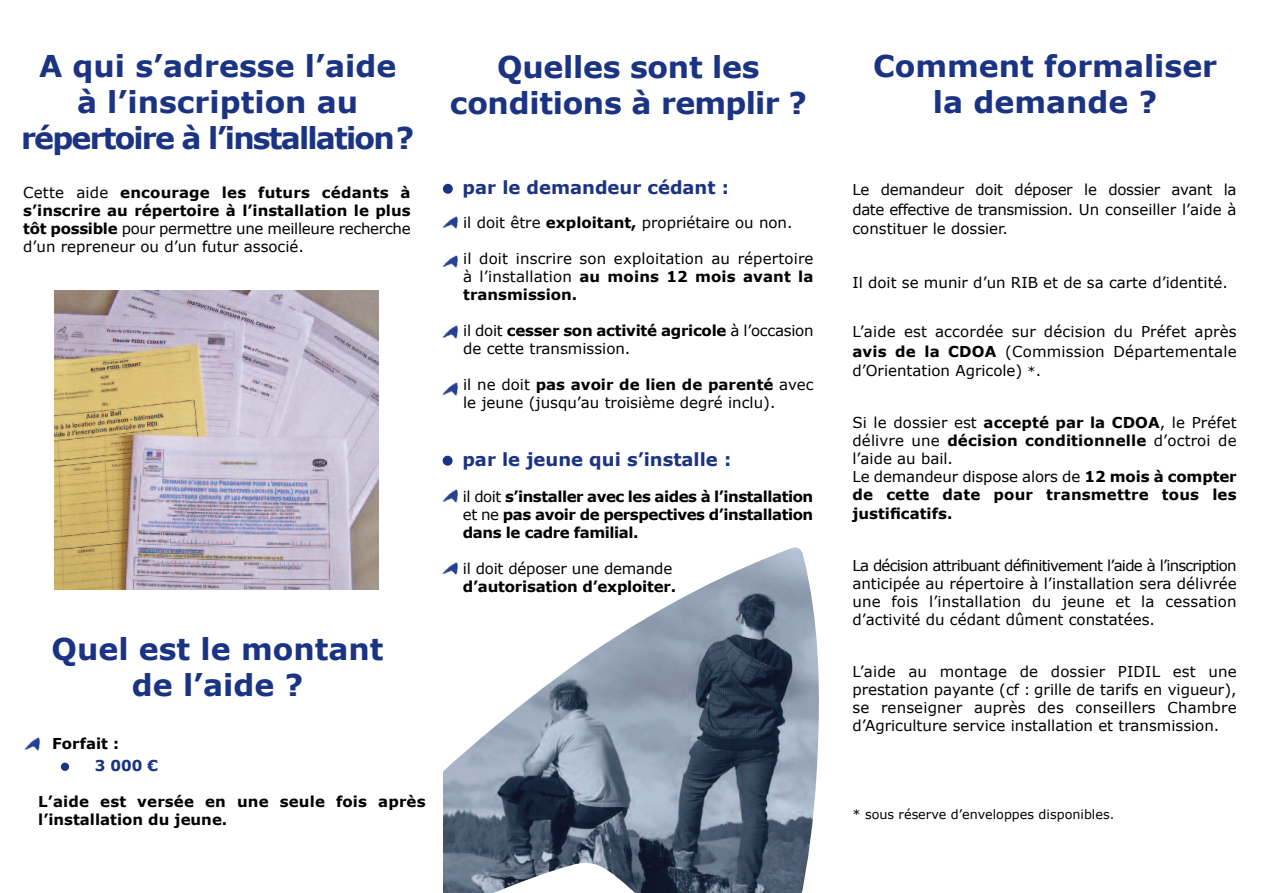
<style>
.page{position:relative;width:1263px;height:893px;background:#fff}
.page>*{position:absolute;margin:0;border:0;box-sizing:border-box;transform-origin:0 0}
.t1{font:700 30px/36px "Verdana";color:#1a3383;text-align:center}
.t2{font:700 18px "Verdana";color:#1a3383}
.t3{font:15px/18px "Verdana";color:#000;text-align:justify}
.t4{font:700 15px/18px "Verdana";color:#000}
.t5{font:700 15px "Verdana";color:#1a3383}
.t6{font:12.75px "Verdana";color:#000}
.s1{font-weight:400}
.s2{font-weight:700}
.s3{font-size:12.75px}
</style>
<div class="page">
<img style="left:443px;top:547px;width:376px;height:346px">
<img style="left:25px;top:738px;width:15px;height:12px">
<div style="left:61px;top:763px;width:8px;height:8px;background:#1a3383;border-radius:50%"></div>
<img style="left:54px;top:291px;width:324px;height:299px">
<img style="left:443px;top:216px;width:15px;height:13px">
<img style="left:443px;top:255px;width:15px;height:13px">
<img style="left:443px;top:326px;width:15px;height:12px">
<img style="left:443px;top:383px;width:15px;height:12px">
<div style="left:443px;top:184px;width:10px;height:10px;background:#1a3383;border-radius:50%"></div>
<img style="left:443px;top:490px;width:15px;height:12px">
<svg style="left:443px;top:561px;width:15px;height:15px"></svg>
<img style="left:443px;top:562px;width:15px;height:12px">
<div style="left:443px;top:456px;width:10px;height:10px;background:#1a3383;border-radius:50%"></div>
<h1 class="t1" style="left:21px;top:47px;width:394px">A qui s’adresse l’aide<br>à l’inscription au répertoire à l’installation?</h1>
<p class="t4" style="left:23px;top:183px;width:389px;text-align:justify"><span class="s1">Cette aide</span> encourage les futurs cédants à s’inscrire au répertoire à l’installation le plus tôt possible <span class="s1">pour permettre une meilleure recherche d’un repreneur ou d’un futur associé.</span></p>
<h1 class="t1" style="left:52px;top:630px;width:333px">Quel est le montant de l’aide ?</h1>
<p class="t4" style="left:52px;top:734px;width:68px">Forfait :</p>
<p class="t5" style="left:95px;top:756px;width:65px">3 000 €</p>
<p class="t4" style="left:38px;top:792px;width:389px">L’aide est versée en une seule fois après l’installation du jeune.</p>
<h1 class="t1" style="left:450px;top:48px;width:358px">Quelles sont les conditions à remplir ?</h1>
<p class="t2" style="left:463px;top:176px;width:268px">par le demandeur cédant :</p>
<p class="t3" style="left:463px;top:213px;width:331px">il doit être <span class="s2">exploitant,</span> propriétaire ou non.</p>
<p class="t3" style="left:463px;top:249px;width:352px">il doit inscrire son exploitation au répertoire à l’installation <span class="s2">au moins 12 mois avant la transmission.</span></p>
<p class="t3" style="left:463px;top:321px;width:352px">il doit <span class="s2">cesser son activité agricole</span> à l’occasion de cette transmission.</p>
<p class="t3" style="left:463px;top:375px;width:352px">il ne doit <span class="s2">pas avoir de lien de parenté</span> avec le jeune (jusqu’au troisième degré inclu).</p>
<p class="t2" style="left:462px;top:448px;width:270px">par le jeune qui s’installe :</p>
<p class="t4" style="left:463px;top:487px;width:352px;text-align:justify"><span class="s1">il doit</span> s’installer avec les aides à l’installation <span class="s1">et ne</span> pas avoir de perspectives d’installation dans le cadre familial.</p>
<p class="t3" style="left:463px;top:559px;width:211px">il doit déposer une demande</p>
<p class="t4" style="left:463px;top:577px;width:215px">d’autorisation d’exploiter.</p>
<h1 class="t1" style="left:873px;top:47px;width:346px">Comment formaliser la demande ?</h1>
<p class="t3" style="left:852px;top:180px;width:386px;line-height:19.5px">Le demandeur doit déposer le dossier avant la date effective de transmission. Un conseiller l’aide à constituer le dossier.</p>
<p class="t3" style="left:852px;top:273px;width:377px">Il doit se munir d’un RIB et de sa carte d’identité.</p>
<p class="t3" style="left:852px;top:322px;width:386px;line-height:19.5px">L’aide est accordée sur décision du Préfet après <span class="s2">avis de la CDOA</span> (Commission Départementale d’Orientation Agricole) <span class="s3">*</span>.</p>
<p class="t4" style="left:852px;top:413px;width:386px"><span class="s1">Si le dossier est</span> accepté par la CDOA<span class="s1">, le Préfet délivre une</span> décision conditionnelle <span class="s1">d’octroi de l’aide au bail.<br>Le demandeur dispose alors de</span> 12 mois à compter de cette date pour transmettre tous les justificatifs.</p>
<p class="t3" style="left:852px;top:556px;width:386px">La décision attribuant définitivement l’aide à l’inscription anticipée au répertoire à l’installation sera délivrée une fois l’installation du jeune et la cessation d’activité du cédant dûment constatées.</p>
<p class="t3" style="left:852px;top:662px;width:386px">L’aide au montage de dossier PIDIL est une prestation payante (cf : grille de tarifs en vigueur), se renseigner auprès des conseillers Chambre d’Agriculture service installation et transmission.</p>
<p class="t6" style="left:852px;top:806px;width:263px">* sous réserve d’enveloppes disponibles.</p>
</div>
